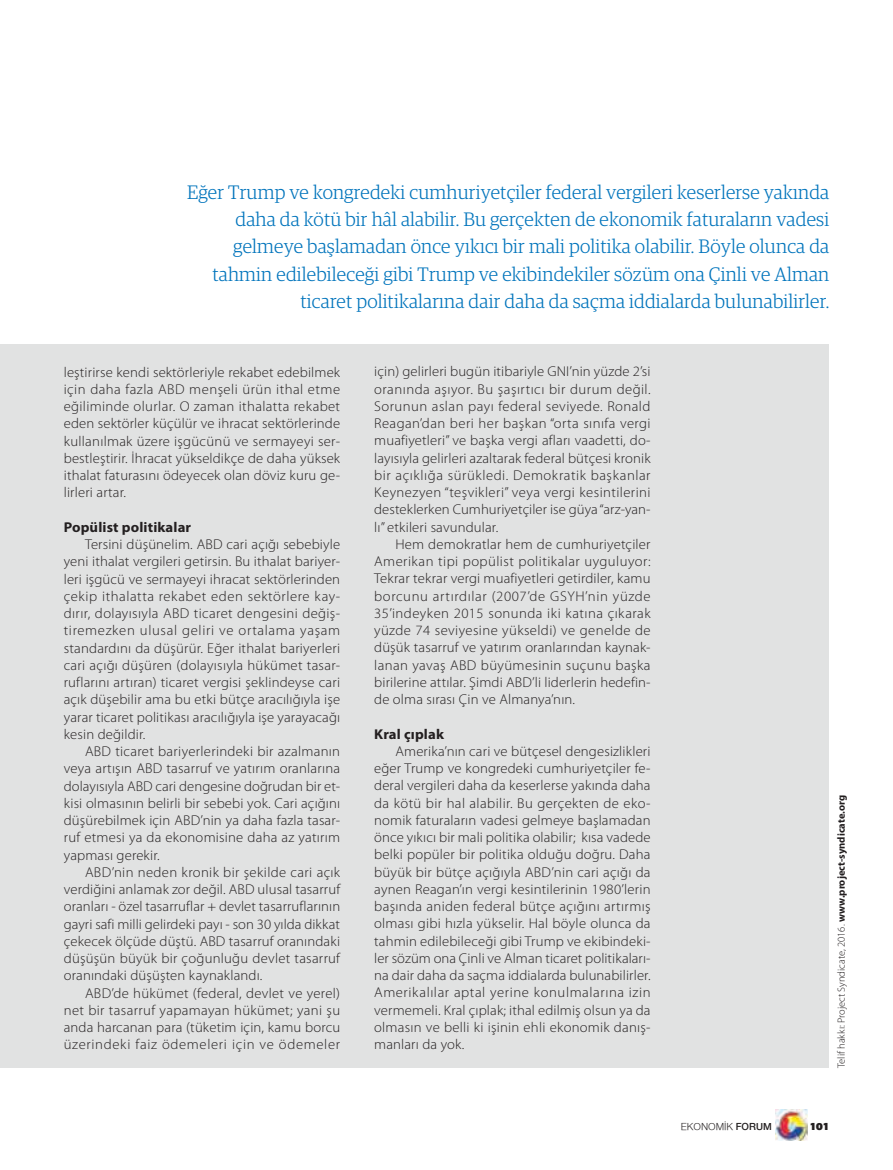
<style>
.page{position:relative;width:893px;height:1170px;background:#fff}
.page>*{position:absolute;margin:0;border:0;box-sizing:border-box;transform-origin:0 0}
.t1{font:300 19.5px/27px "Guardian Egyp";letter-spacing:.01em;color:#0074bc;text-align:right}
.t2{font:300 14.25px/17.2px "Myriad Pro";letter-spacing:.01em;color:#231f20;text-align:justify}
.t3{font:700 14.25px "Myriad Pro";letter-spacing:.01em;color:#231f20}
.t4{font:300 10.5px "Myriad Pro";color:#231f20}
.t5{font:10.5px "Nimbus Sans Novus";color:#231f20}
.t6{font:900 10.5px "PF Agora Sans Pro";color:#231f20}
.s1{font-weight:700}
.s2{font-weight:600}
</style>
<div class="page">
<img style="left:776px;top:1109px;width:31px;height:31px">
<div style="left:0;top:344px;width:829px;height:723px;background:#e1e2e2"></div>
<p class="t1" style="left:187px;top:180px;width:644px">Eğer Trump ve kongredek- cumhur-yetç-ler federal verg-ler- keserlerse yakında daha da kötü b-r hâl alab-l-r. Bu gerçekten de ekonom-k faturaların vades&shy;gelmeye başlamadan önce yıkıcı b-r mal- pol-t-ka olab-l-r. Böyle olunca da tahm-n ed-leb-leceğ- g-b- Trump ve ek-b-ndek-ler sözüm ona Ç-nl- ve Alman t-caret pol-t-kalarına da-r daha da saçma -dd-alarda bulunab-l-rler.</p>
<p class="t2" style="left:64px;top:364px;width:278px">leştirirse kendi sektörleriyle rekabet edebilmek için daha fazla ABD menşeli ürün ithal etme eğiliminde olurlar. O zaman ithalatta rekabet eden sektörler küçülür ve ihracat sektörlerinde kullanılmak üzere işgücünü ve sermayeyi ser&shy;bestleştirir. İhracat yükseldikçe de daha yüksek ithalat faturasını ödeyecek olan döviz kuru ge&shy;lirleri artar.</p>
<p class="t3" style="left:64px;top:521px;width:129px">Popülist politikalar</p>
<p class="t2" style="left:64px;top:536px;width:278px;text-indent:21px">Tersini düşünelim. ABD cari açığı sebebiyle yeni ithalat vergileri getirsin. Bu ithalat bariyer&shy;leri işgücü ve sermayeyi ihracat sektörlerinden çekip ithalatta rekabet eden sektörlere kay&shy;dırır, dolayısıyla ABD ticaret dengesini değiş&shy;tiremezken ulusal geliri ve ortalama yaşam standardını da düşürür. Eğer ithalat bariyerleri cari açığı düşüren (dolayısıyla hükümet tasar&shy;ruflarını artıran) ticaret vergisi şeklindeyse cari açık düşebilir ama bu etki bütçe aracılığıyla işe yarar ticaret politikası aracılığıyla işe yarayacağı kesin değildir.</p>
<p class="t2" style="left:64px;top:743px;width:278px;text-indent:21px">ABD ticaret bariyerlerindeki bir azalmanın veya artışın ABD tasarruf ve yatırım oranlarına dolayısıyla ABD cari dengesine doğrudan bir et&shy;kisi olmasının belirli bir sebebi yok. Cari açığını düşürebilmek için ABD’nin ya daha fazla tasar&shy;ruf etmesi ya da ekonomisine daha az yatırım yapması gerekir.</p>
<p class="t2" style="left:64px;top:864px;width:278px;text-indent:21px">ABD’nin neden kronik bir şekilde cari açık verdiğini anlamak zor değil. ABD ulusal tasarruf oranları - özel tasarruflar + devlet tasarruflarının gayri safi milli gelirdeki payı - son 30 yılda dikkat çekecek ölçüde düştü. ABD tasarruf oranındaki düşüşün büyük bir çoğunluğu devlet tasarruf oranındaki düşüşten kaynaklandı.</p>
<p class="t2" style="left:64px;top:985px;width:278px;text-indent:21px">ABD’de hükümet (federal, devlet ve yerel) net bir tasarruf yapamayan hükümet; yani şu anda harcanan para (tüketim için, kamu borcu üzerindeki faiz ödemeleri için ve ödemeler</p>
<p class="t2" style="left:374px;top:364px;width:278px">için) gelirleri bugün itibariyle GNI’nin yüzde 2’si oranında aşıyor. Bu şaşırtıcı bir durum değil.<br>Sorunun aslan payı federal seviyede. Ronald Reagan’dan beri her başkan “orta sınıfa vergi muafiyetleri” ve başka vergi afları vaadetti, do&shy;layısıyla gelirleri azaltarak federal bütçesi kronik bir açıklığa sürükledi. Demokratik başkanlar Keynezyen “teşvikleri” veya vergi kesintilerini desteklerken Cumhuriyetçiler ise güya “arz-yan&shy;lı” etkileri savundular.</p>
<p class="t2" style="left:374px;top:536px;width:278px;text-indent:21px">Hem demokratlar hem de cumhuriyetçiler Amerikan tipi popülist politikalar uyguluyor:<br>Tekrar tekrar vergi muafiyetleri getirdiler, kamu borcunu artırdılar (2007’de GSYH’nin yüzde 35’indeyken 2015 sonunda iki katına çıkarak yüzde 74 seviyesine yükseldi) ve genelde de düşük tasarruf ve yatırım oranlarından kaynak&shy;lanan yavaş ABD büyümesinin suçunu başka birilerine attılar. Şimdi ABD’li liderlerin hedefin&shy;de olma sırası Çin ve Almanya’nın.</p>
<p class="t3" style="left:374px;top:728px;width:71px">Kral çıplak</p>
<p class="t2" style="left:374px;top:743px;width:278px;text-indent:21px">Amerika’nın cari ve bütçesel dengesizlikleri eğer Trump ve kongredeki cumhuriyetçiler fe&shy;deral vergileri daha da keserlerse yakında daha da kötü bir hal alabilir. Bu gerçekten de eko&shy;nomik faturaların vadesi gelmeye başlamadan önce yıkıcı bir mali politika olabilir; kısa vadede belki popüler bir politika olduğu doğru. Daha büyük bir bütçe açığıyla ABD’nin cari açığı da aynen Reagan’ın vergi kesintilerinin 1980’lerin başında aniden federal bütçe açığını artırmış olması gibi hızla yükselir. Hal böyle olunca da tahmin edilebileceği gibi Trump ve ekibindeki&shy;ler sözüm ona Çinli ve Alman ticaret politikaları&shy;na dair daha da saçma iddialarda bulunabilirler.<br>Amerikalılar aptal yerine konulmalarına izin vermemeli. Kral çıplak; ithal edilmiş olsun ya da olmasın ve belli ki işinin ehli ekonomik danış&shy;manları da yok.</p>
<p class="t4" style="left:837px;top:1067px;width:274px;rotate:-90deg">Telif hakkı: Project Syndicate, 2016. <span class="s1">www.project-syndicate.org</span></p>
<p class="t5" style="left:681px;top:1120px;width:93px">EKONOMİK <span class="s2">FORUM</span></p>
<p class="t6" style="left:810px;top:1122px;width:21px">101</p>
</div>
